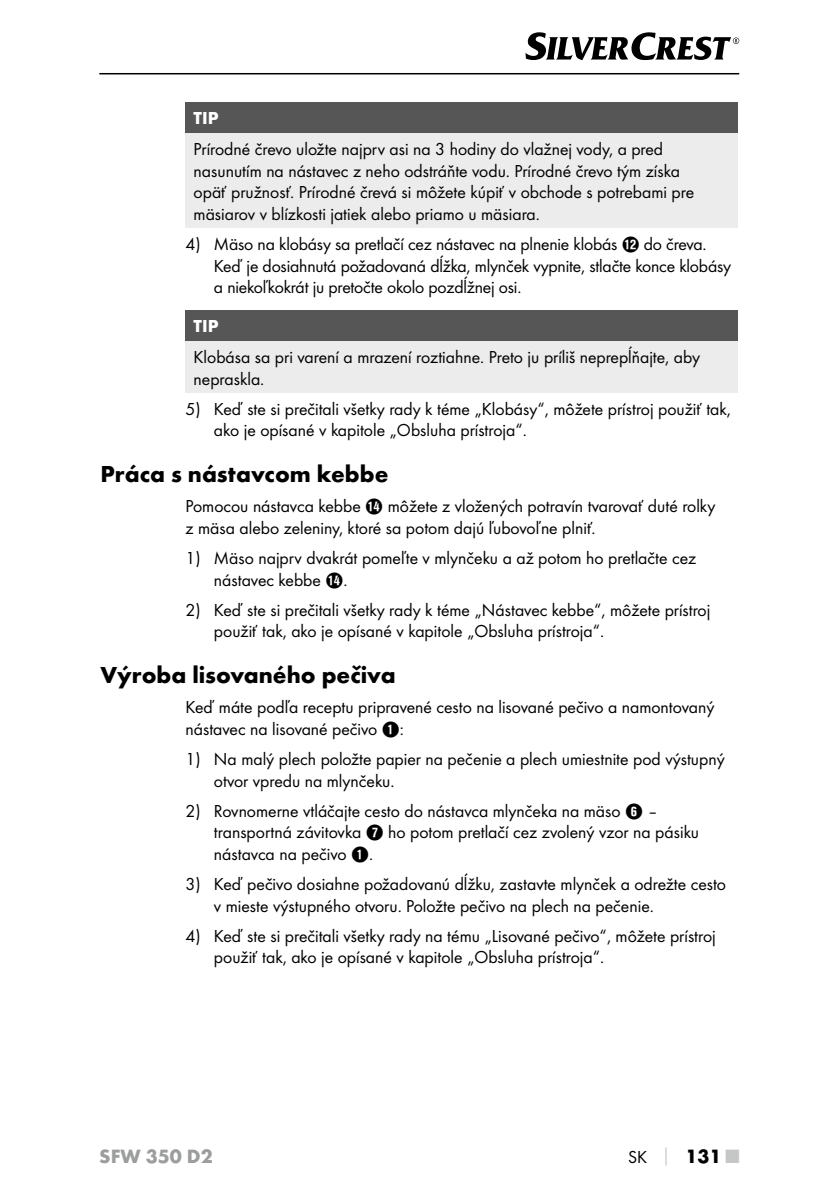
<style>
.page{position:relative;width:840px;height:1191px;background:#fff}
.page>*{position:absolute;margin:0;border:0;box-sizing:border-box;transform-origin:0 0}
.t1{font:700 24px "Futura";color:#000}
.t2{font:700 20px "Futura";color:#9c9d9d}
.t3{font:700 20px "Futura";color:#000}
.t4{font:18px/21.6px "Futura Boo";color:#000}
.t5{font:700 18px "Futura";color:#fff}
.s1{font-family:"Hako PI Nummern"}
.s2{font-family:"Futura Boo";font-weight:400;font-size:18px}
.s3{font-size:18px;color:#c5c6c6}
.s4{color:#c5c6c6}
</style>
<div class="page">
<hr style="left:99px;top:73px;width:639px;height:1px;background:#000">
<svg style="left:525px;top:32px;width:213px;height:28px"></svg>
<div style="left:185px;top:102px;width:552px;height:32px;background:#565656"></div>
<div style="left:185px;top:134px;width:552px;height:94px;background:#ececed"></div>
<div style="left:185px;top:310px;width:552px;height:31px;background:#565656"></div>
<div style="left:185px;top:341px;width:552px;height:51px;background:#ececed"></div>
<p class="t5" style="left:193px;top:107px;width:26px">TIP</p>
<p class="t4" style="left:193px;top:138px;width:501px">Prírodné črevo uložte najprv asi na 3 hodiny do vlažnej vody, a pred nasunutím na nástavec z neho odstráňte vodu. Prírodné črevo tým získa opäť pružnosť. Prírodné črevá si môžete kúpiť v obchode s potrebami pre mäsiarov v blízkosti jatiek alebo priamo u mäsiara.</p>
<p class="t4" style="left:214px;top:233px;width:518px;text-indent:-28px">4) Mäso na klobásy sa pretlačí cez nástavec na plnenie klobás <span class="s1">W</span> do čreva.<br>Keď je dosiahnutá požadovaná dĺžka, mlynček vypnite, stlačte konce klobásy a niekoľkokrát ju pretočte okolo pozdĺžnej osi.</p>
<p class="t5" style="left:193px;top:315px;width:26px">TIP</p>
<p class="t4" style="left:193px;top:346px;width:507px">Klobása sa pri varení a mrazení roztiahne. Preto ju príliš neprepĺňajte, aby nepraskla.</p>
<p class="t4" style="left:214px;top:398px;width:518px;text-indent:-28px">5) Keď ste si prečitali všetky rady k téme „Klobásy“, môžete prístroj použiť tak, ako je opísané v kapitole „Obsluha prístroja“.</p>
<h1 class="t1" style="left:100px;top:459px;width:289px">Práca s nástavcom kebbe</h1>
<p class="t4" style="left:185px;top:495px;width:531px">Pomocou nástavca kebbe <span class="s1">R</span> môžete z vložených potravín tvarovať duté rolky z mäsa alebo zeleniny, ktoré sa potom dajú ľubovoľne plniť.</p>
<p class="t4" style="left:214px;top:547px;width:483px;text-indent:-28px">1) Mäso najprv dvakrát pomeľte v mlynčeku a až potom ho pretlačte cez nástavec kebbe <span class="s1">R</span>.</p>
<p class="t4" style="left:214px;top:599px;width:497px;text-indent:-28px">2) Keď ste si prečitali všetky rady k téme „Nástavec kebbe“, môžete prístroj použiť tak, ako je opísané v kapitole „Obsluha prístroja“.</p>
<h1 class="t1" style="left:100px;top:660px;width:296px">Výroba lisovaného pečiva</h1>
<p class="t4" style="left:185px;top:696px;width:530px">Keď máte podľa receptu pripravené cesto na lisované pečivo a namontovaný nástavec na lisované pečivo <span class="s1">1</span>:</p>
<p class="t4" style="left:214px;top:748px;width:512px;text-indent:-28px">1) Na malý plech položte papier na pečenie a plech umiestnite pod výstupný otvor vpredu na mlynčeku.</p>
<p class="t4" style="left:214px;top:800px;width:486px;text-indent:-28px">2) Rovnomerne vtláčajte cesto do nástavca mlynčeka na mäso <span class="s1">6</span> – transportná závitovka <span class="s1">7</span> ho potom pretlačí cez zvolený vzor na pásiku nástavca na pečivo <span class="s1">1</span>.</p>
<p class="t4" style="left:214px;top:873px;width:513px;text-indent:-28px">3) Keď pečivo dosiahne požadovanú dĺžku, zastavte mlynček a odrežte cesto v mieste výstupného otvoru. Položte pečivo na plech na pečenie.</p>
<p class="t4" style="left:214px;top:925px;width:503px;text-indent:-28px">4) Keď ste si prečitali všetky rady na tému „Lisované pečivo“, môžete prístroj použiť tak, ako je opísané v kapitole „Obsluha prístroja“.</p>
<p class="t2" style="left:99px;top:1143px;width:115px">SFW 350 D2</p>
<p class="t3" style="left:628px;top:1143px;width:112px"><span class="s2">SK</span> <span class="s3">│</span> 131 <span class="s4">■</span></p>
</div>
